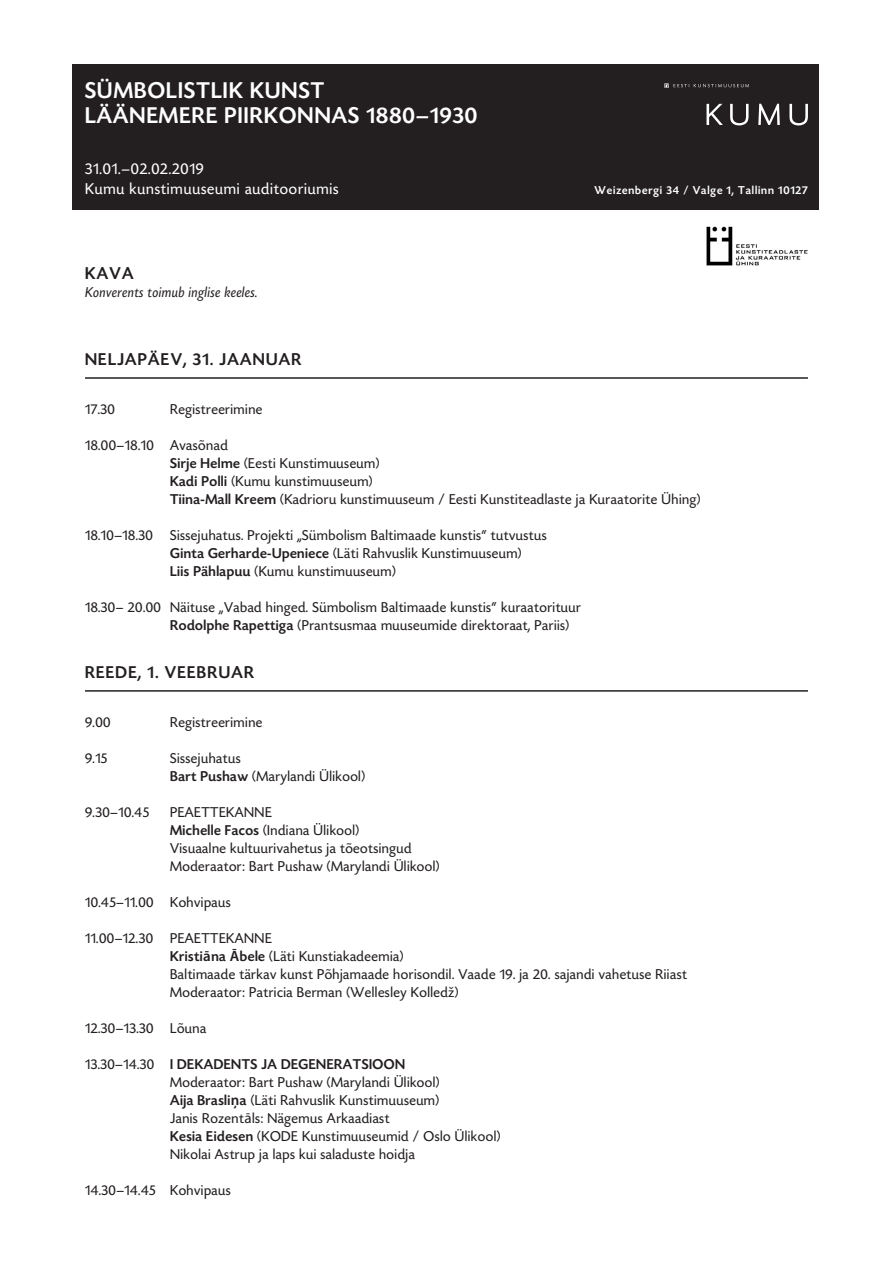
<style>
.page{position:relative;width:893px;height:1263px;background:#fff}
.page>*{position:absolute;margin:0;border:0;box-sizing:border-box;transform-origin:0 0}
.t1{font:500 24px/25.5px "Today HEF";letter-spacing:.05em;color:#fff}
.t2{font:500 18px "Today HEF";letter-spacing:.075em;color:#231f20}
.t3{font:16.5px/19.8px "Today HEF";letter-spacing:.05em;color:#fff}
.t4{font:15px/18px "Today HEF";letter-spacing:.035em;color:#231f20}
.t5{font:italic 15px "Today HEF";letter-spacing:.035em;color:#231f20}
.t6{font:500 12px "Today HEF";letter-spacing:.075em;color:#fff}
.s1{font-weight:500}
.s2{font-family:"Myriad Pro";font-weight:600}
.s3{font-family:"Myriad Pro"}
</style>
<div class="page">
<hr style="left:85px;top:377px;width:723px;height:2px;background:#231f20">
<hr style="left:85px;top:690px;width:723px;height:2px;background:#231f20">
<div style="left:72px;top:65px;width:747px;height:145px;background:#231f20"></div>
<svg style="left:758px;top:104px;width:22px;height:21px"></svg>
<svg style="left:789px;top:104px;width:19px;height:21px"></svg>
<svg style="left:730px;top:104px;width:19px;height:21px"></svg>
<svg style="left:706px;top:104px;width:17px;height:21px"></svg>
<svg style="left:664px;top:83px;width:85px;height:5px"></svg>
<img style="left:706px;top:226px;width:102px;height:40px">
<p class="t1" style="left:85px;top:78px;width:394px">SÜMBOLISTLIK KUNST<br>LÄÄNEMERE PIIRKONNAS 1880–1930</p>
<p class="t3" style="left:85px;top:159px;width:255px">31.01.–02.02.2019<br>Kumu kunstimuuseumi auditooriumis</p>
<p class="t2" style="left:85px;top:264px;width:50px">KAVA</p>
<p class="t5" style="left:85px;top:284px;width:174px">Konverents toimub inglise keeles.</p>
<p class="t6" style="left:595px;top:184px;width:215px">Weizenbergi 34 / Valge 1, Tallinn 10127</p>
<p class="t2" style="left:85px;top:350px;width:218px">NELJAPÄEV, 31. JAANUAR</p>
<p class="t4" style="left:85px;top:401px;width:31px">17.30</p>
<p class="t4" style="left:170px;top:401px;width:94px">Registreerimine</p>
<p class="t4" style="left:170px;top:437px;width:532px;text-indent:-85px">18.00–18.10 Avasõnad<br><span class="s1">Sirje Helme</span> (Eesti Kunstimuuseum)<br><span class="s1">Kadi Polli</span> (Kumu kunstimuuseum)<br><span class="s1">Tiina-Mall Kreem</span> (Kadrioru kunstimuuseum / Eesti Kunstiteadlaste ja Kuraatorite Ühing)</p>
<p class="t4" style="left:170px;top:527px;width:378px;text-indent:-85px">18.10–18.30 Sissejuhatus. Projekti „Sümbolism Baltimaade kunstis“ tutvustus<br><span class="s1">Ginta Gerharde-Upeniece</span> (Läti Rahvuslik Kunstimuuseum)<br><span class="s1">Liis Pählapuu</span> (Kumu kunstimuuseum)</p>
<p class="t4" style="left:170px;top:599px;width:412px;text-indent:-85px">18.30– 20.00 Näituse „Vabad hinged. Sümbolism Baltimaade kunstis“ kuraatorituur<br><span class="s1">Rodolphe Rapettiga</span> (Prantsusmaa muuseumide direktoraat, Pariis)</p>
<p class="t2" style="left:85px;top:663px;width:171px">REEDE, 1. VEEBRUAR</p>
<p class="t4" style="left:85px;top:714px;width:27px">9.00</p>
<p class="t4" style="left:170px;top:714px;width:94px">Registreerimine</p>
<p class="t4" style="left:85px;top:750px;width:24px">9.15</p>
<p class="t4" style="left:170px;top:750px;width:72px">Sissejuhatus</p>
<p class="t4" style="left:170px;top:768px;width:196px"><span class="s1">Bart Pushaw</span> (Marylandi Ülikool)</p>
<p class="t4" style="left:85px;top:804px;width:66px">9.30–10.45</p>
<p class="t4" style="left:170px;top:804px;width:103px">PEAETTEKANNE</p>
<p class="t4" style="left:170px;top:822px;width:191px"><span class="s1">Michelle Facos</span> (Indiana Ülikool)</p>
<p class="t4" style="left:170px;top:840px;width:243px">Visuaalne kultuurivahetus ja tõeotsingud</p>
<p class="t4" style="left:170px;top:858px;width:271px">Moderaator: Bart Pushaw (Marylandi Ülikool)</p>
<p class="t4" style="left:85px;top:894px;width:147px">10.45–11.00 Kohvipaus</p>
<p class="t4" style="left:170px;top:930px;width:518px;text-indent:-85px">11.00–12.30 PEAETTEKANNE<br><span class="s1">Kristi</span><span class="s2">ā</span><span class="s1">na</span> <span class="s2">Ā</span><span class="s1">bele</span> (Läti Kunstiakadeemia)<br>Baltimaade tärkav kunst Põhjamaade horisondil. Vaade 19. ja 20. sajandi vahetuse Riiast</p>
<p class="t4" style="left:170px;top:984px;width:290px">Moderaator: Patricia Berman (Wellesley Kolledž)</p>
<p class="t4" style="left:85px;top:1020px;width:123px">12.30–13.30 Lõuna</p>
<p class="t4" style="left:170px;top:1056px;width:332px;text-indent:-85px">13.30–14.30 <span class="s1">I DEKADENTS JA DEGENERATSIOON<br></span>Moderaator: Bart Pushaw (Marylandi Ülikool)<br><span class="s1">Aija Brasli</span><span class="s2">ņ</span><span class="s1">a</span> (Läti Rahvuslik Kunstimuuseum)<br>Janis Rozent<span class="s3">ā</span>ls: Nägemus Arkaadiast<br><span class="s1">Kesia Eidesen</span> (KODE Kunstimuuseumid / Oslo Ülikool)<br>Nikolai Astrup ja laps kui saladuste hoidja</p>
<p class="t4" style="left:85px;top:1182px;width:147px">14.30–14.45 Kohvipaus</p>
</div>
